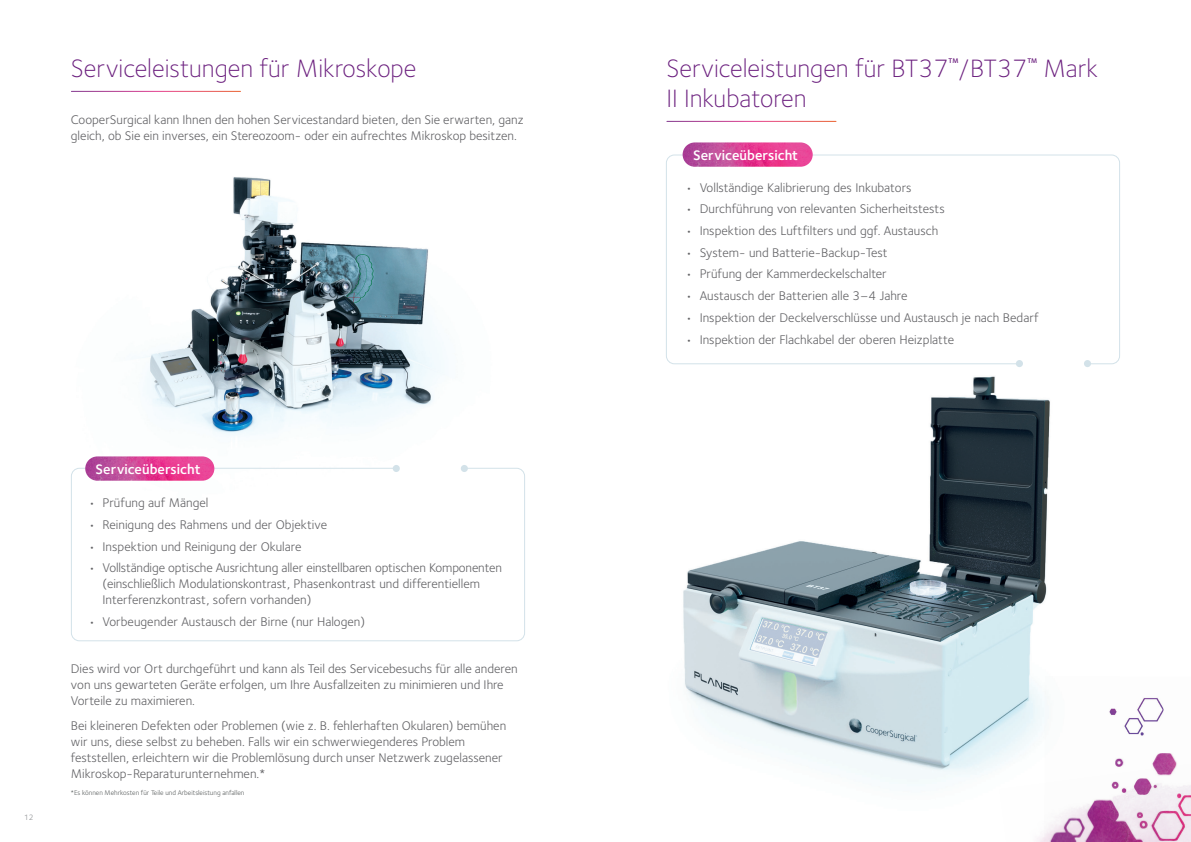
<style>
.page{position:relative;width:1191px;height:842px;background:#fff}
.page>*{position:absolute;margin:0;border:0;box-sizing:border-box;transform-origin:0 0}
.t1{font:300 26px "Foundry Sterling";color:#6b1f7e}
.t2{font:600 14.3px "Foundry Sterling";color:#fff}
.t3{font:13px/16px "Foundry Sterling";color:#636366}
.t4{font:8px "Foundry Sterling";color:#8e9093}
.t5{font:7px "Foundry Sterling";color:#5b5f5f}
.t6{font:600 7px "Foundry Sterling";color:#6b1f7e}
</style>
<div class="page">
<img style="left:666px;top:120px;width:452px;height:666px">
<img style="left:73px;top:177px;width:395px;height:304px">
<hr style="left:667px;top:121px;width:169px;height:1px;background:#fff">
<div style="left:71px;top:468px;width:454px;height:173px;border:1px solid #d3e2e9;border-radius:8px"></div>
<div style="left:666px;top:154px;width:454px;height:210px;border:1px solid #d3e2e9;border-radius:8px"></div>
<img style="left:85px;top:456px;width:129px;height:25px;border-radius:12px">
<img style="left:682px;top:142px;width:130px;height:25px;border-radius:12px">
<div style="left:398px;top:462px;width:68px;height:17px;background:#fff"></div>
<div style="left:461px;top:465px;width:7px;height:7px;background:#d3e2e9;border-radius:50%"></div>
<div style="left:393px;top:465px;width:7px;height:7px;background:#d3e2e9;border-radius:50%"></div>
<div style="left:1021px;top:357px;width:68px;height:17px;background:#fff"></div>
<div style="left:1084px;top:360px;width:7px;height:7px;background:#d3e2e9;border-radius:50%"></div>
<div style="left:1016px;top:360px;width:7px;height:7px;background:#d3e2e9;border-radius:50%"></div>
<img style="left:1044px;top:676px;width:133px;height:88px">
<img style="left:999px;top:764px;width:192px;height:78px">
<img style="left:1106px;top:694px;width:60px;height:44px">
<h1 class="t1" style="left:71px;top:53px;width:347px">Serviceleistungen für Mikroskope</h1>
<p class="t3" style="left:71px;top:112px;width:454px">CooperSurgical kann Ihnen den hohen Servicestandard bieten, den Sie erwarten, ganz gleich, ob Sie ein inverses, ein Stereozoom- oder ein aufrechtes Mikroskop besitzen.</p>
<p class="t4" style="left:24px;top:813px;width:11px">12</p>
<p class="t2" style="left:96px;top:460px;width:107px">Serviceübersicht</p>
<p class="t3" style="left:88px;top:495px;width:122px">• Prüfung auf Mängel</p>
<p class="t3" style="left:88px;top:517px;width:240px">• Reinigung des Rahmens und der Objektive</p>
<p class="t3" style="left:88px;top:538px;width:214px">• Inspektion und Reinigung der Okulare</p>
<p class="t3" style="left:103px;top:560px;width:401px;text-indent:-14px">• Vollständige optische Ausrichtung aller einstellbaren optischen Komponenten (einschließlich Modulationskontrast, Phasenkontrast und differentiellem<br>Interferenzkontrast, sofern vorhanden)</p>
<p class="t3" style="left:88px;top:614px;width:278px">• Vorbeugender Austausch der Birne (nur Halogen)</p>
<p class="t3" style="left:71px;top:661px;width:448px">Dies wird vor Ort durchgeführt und kann als Teil des Servicebesuchs für alle anderen von uns gewarteten Geräte erfolgen, um Ihre Ausfallzeiten zu minimieren und Ihre<br>Vorteile zu maximieren.</p>
<p class="t3" style="left:71px;top:717px;width:437px">Bei kleineren Defekten oder Problemen (wie z. B. fehlerhaften Okularen) bemühen wir uns, diese selbst zu beheben. Falls wir ein schwerwiegenderes Problem feststellen, erleichtern wir die Problemlösung durch unser Netzwerk zugelassener Mikroskop-Reparaturunternehmen.*</p>
<p class="t5" style="left:71px;top:789px;width:175px">*Es können Mehrkosten für Teile und Arbeitsleistung anfallen</p>
<h1 class="t1" style="left:666px;top:53px;width:362px">Serviceleistungen für BT37 /BT37</h1>
<p class="t6" style="left:948px;top:56px;width:11px">TM</p>
<p class="t6" style="left:1027px;top:56px;width:11px">TM</p>
<h1 class="t1" style="left:1043px;top:53px;width:56px">Mark</h1>
<h1 class="t1" style="left:666px;top:83px;width:142px">II Inkubatoren</h1>
<p class="t2" style="left:693px;top:146px;width:107px">Serviceübersicht</p>
<p class="t3" style="left:685px;top:180px;width:228px">• Vollständige Kalibrierung des Inkubators</p>
<p class="t3" style="left:685px;top:201px;width:261px">• Durchführung von relevanten Sicherheitstests</p>
<p class="t3" style="left:685px;top:223px;width:254px">• Inspektion des Luftfilters und ggf. Austausch</p>
<p class="t3" style="left:685px;top:245px;width:204px">• System- und Batterie-Backup-Test</p>
<p class="t3" style="left:685px;top:266px;width:203px">• Prüfung der Kammerdeckelschalter</p>
<p class="t3" style="left:685px;top:288px;width:223px">• Austausch der Batterien alle 3–4 Jahre</p>
<p class="t3" style="left:685px;top:310px;width:355px">• Inspektion der Deckelverschlüsse und Austausch je nach Bedarf</p>
<p class="t3" style="left:685px;top:331px;width:270px">• Inspektion der Flachkabel der oberen Heizplatte</p>
</div>
